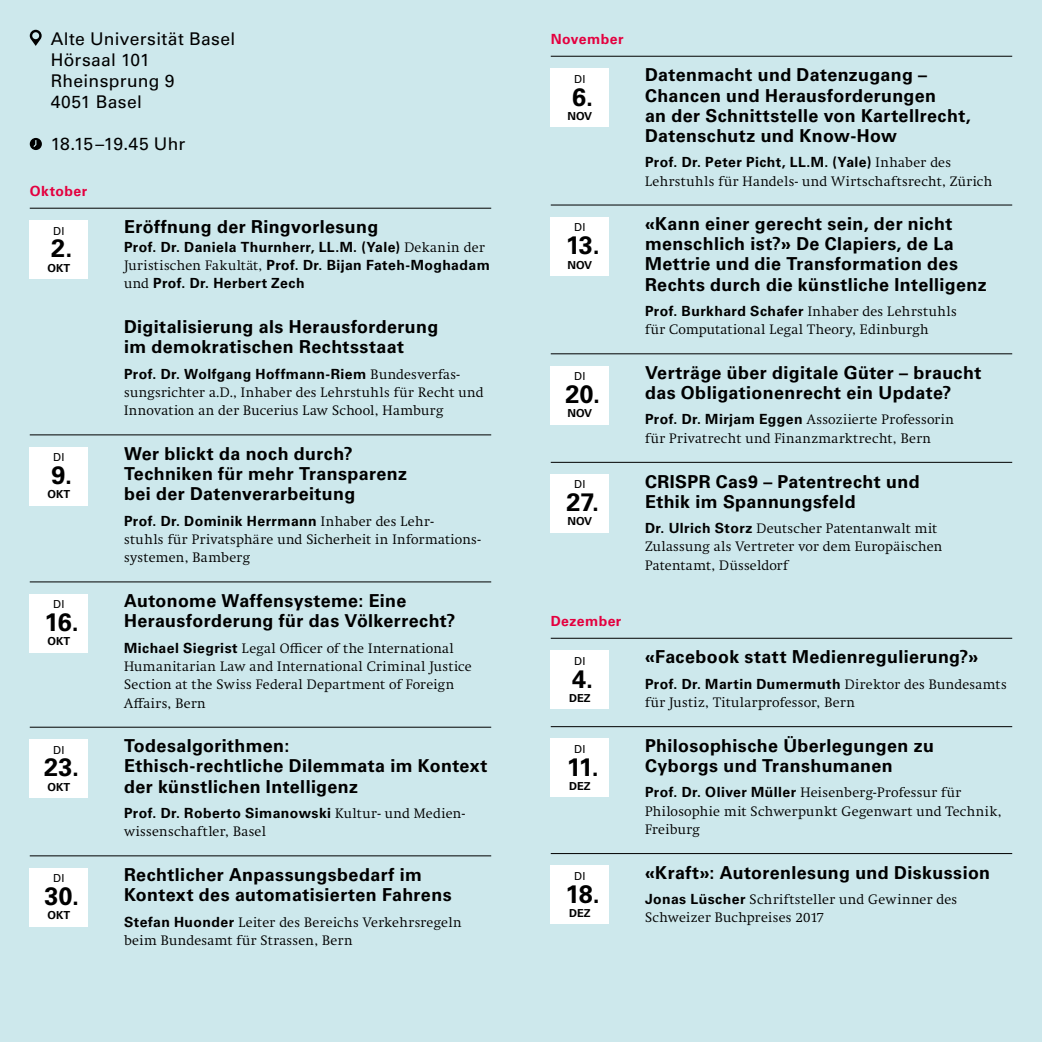
<style>
.page{position:relative;width:1042px;height:1042px;background:#cde8ec}
.page>*{position:absolute;margin:0;border:0;box-sizing:border-box;transform-origin:0 0}
.t1{font:700 25.2px "Univers LT Std";letter-spacing:-.02em;color:#000}
.t2{font:700 17.85px/20.1px "Univers LT Std";letter-spacing:.02em;color:#000}
.t3{font:17.5px/21px "Univers LT Std";letter-spacing:.02em;color:#000}
.t4{font:17.5px "Univers LT Std";letter-spacing:-.005em;color:#000}
.t5{font:300 14px/18.4px "Swift Neue LT Pro";letter-spacing:.025em;color:#000}
.t6{font:700 14px/18.4px "Univers LT Std";letter-spacing:.03em;color:#000}
.t7{font:700 14px "Univers LT Std";letter-spacing:.035em;color:#e4003f}
.t8{font:700 11.03px "Univers LT Std";color:#000}
.t9{font:11.03px "Univers LT Std";letter-spacing:.035em;color:#000}
.s1{font-family:"Swift Neue LT Pro";font-weight:300}
.s2{font-family:"Univers LT Std";font-weight:700}
</style>
<div class="page">
<hr style="left:30px;top:208px;width:461px;height:1px;background:#000">
<hr style="left:30px;top:434px;width:461px;height:1px;background:#000">
<hr style="left:30px;top:581px;width:461px;height:1px;background:#000">
<hr style="left:30px;top:727px;width:461px;height:1px;background:#000">
<hr style="left:30px;top:855px;width:461px;height:1px;background:#000">
<hr style="left:551px;top:56px;width:461px;height:1px;background:#000">
<hr style="left:551px;top:205px;width:461px;height:1px;background:#000">
<hr style="left:551px;top:353px;width:461px;height:1px;background:#000">
<hr style="left:551px;top:462px;width:461px;height:1px;background:#000">
<hr style="left:551px;top:638px;width:461px;height:1px;background:#000">
<hr style="left:551px;top:726px;width:461px;height:1px;background:#000">
<hr style="left:551px;top:853px;width:461px;height:1px;background:#000">
<svg style="left:30px;top:30px;width:12px;height:16px"></svg>
<svg style="left:30px;top:138px;width:12px;height:12px"></svg>
<div style="left:30px;top:220px;width:58px;height:58px;background:#fff"></div>
<div style="left:30px;top:447px;width:58px;height:58px;background:#fff"></div>
<div style="left:30px;top:594px;width:58px;height:58px;background:#fff"></div>
<div style="left:30px;top:739px;width:58px;height:58px;background:#fff"></div>
<div style="left:30px;top:868px;width:58px;height:58px;background:#fff"></div>
<div style="left:551px;top:69px;width:58px;height:58px;background:#fff"></div>
<div style="left:551px;top:217px;width:58px;height:58px;background:#fff"></div>
<div style="left:551px;top:366px;width:58px;height:58px;background:#fff"></div>
<div style="left:551px;top:474px;width:58px;height:58px;background:#fff"></div>
<div style="left:551px;top:650px;width:58px;height:58px;background:#fff"></div>
<div style="left:551px;top:739px;width:58px;height:58px;background:#fff"></div>
<div style="left:551px;top:866px;width:58px;height:58px;background:#fff"></div>
<p class="t3" style="left:51px;top:28px;width:186px">Alte Universität Basel<br>Hörsaal 101<br>Rheinsprung 9<br>4051 Basel</p>
<p class="t4" style="left:51px;top:133px;width:136px">18.15 –19.45 Uhr</p>
<p class="t7" style="left:30px;top:183px;width:59px">Oktober</p>
<p class="t9" style="left:53px;top:224px;width:13px">DI</p>
<h1 class="t1" style="left:51px;top:234px;width:23px">2.</h1>
<p class="t8" style="left:47px;top:261px;width:24px">OKT</p>
<p class="t9" style="left:53px;top:451px;width:13px">DI</p>
<h1 class="t1" style="left:51px;top:460px;width:22px">9.</h1>
<p class="t8" style="left:47px;top:488px;width:24px">OKT</p>
<p class="t9" style="left:53px;top:598px;width:13px">DI</p>
<h1 class="t1" style="left:45px;top:607px;width:36px">16.</h1>
<p class="t8" style="left:47px;top:635px;width:24px">OKT</p>
<p class="t9" style="left:53px;top:743px;width:13px">DI</p>
<h1 class="t1" style="left:44px;top:753px;width:37px">23.</h1>
<p class="t8" style="left:47px;top:780px;width:24px">OKT</p>
<p class="t9" style="left:53px;top:872px;width:13px">DI</p>
<h1 class="t1" style="left:44px;top:881px;width:36px">30.</h1>
<p class="t8" style="left:47px;top:909px;width:24px">OKT</p>
<p class="t2" style="left:124px;top:217px;width:256px">Eröffnung der Ringvorlesung</p>
<p class="t6" style="left:124px;top:238px;width:367px">Prof. Dr. Daniela Thurnherr, LL.M. (Yale) <span class="s1">Dekanin der<br>Juristischen Fakultät,</span> Prof. Dr. Bijan Fateh-Moghadam <span class="s1">und</span> Prof. Dr. Herbert Zech</p>
<p class="t2" style="left:124px;top:317px;width:316px">Digitalisierung als Herausforderung im demokratischen Rechtsstaat</p>
<p class="t6" style="left:124px;top:365px;width:337px">Prof. Dr. Wolfgang Hoffmann-Riem <span class="s1">Bundesverfas-</span></p>
<p class="t5" style="left:124px;top:383px;width:361px">sungsrichter a.D., Inhaber des Lehrstuhls für Recht und<br>Innovation an der Bucerius Law School, Hamburg</p>
<p class="t2" style="left:124px;top:444px;width:284px">Wer blickt da noch durch?<br>Techniken für mehr Transparenz bei der Datenverarbeitung</p>
<p class="t6" style="left:124px;top:512px;width:311px">Prof. Dr. Dominik Herrmann <span class="s1">Inhaber des Lehr-</span></p>
<p class="t5" style="left:124px;top:530px;width:358px">stuhls für Privatsphäre und Sicherheit in Informations&shy;systemen, Bamberg</p>
<p class="t2" style="left:124px;top:591px;width:333px">Autonome Waffensysteme: Eine<br>Herausforderung für das Völkerrecht?</p>
<p class="t5" style="left:124px;top:638px;width:349px"><span class="s2">Michael Siegrist</span> Legal Officer of the International Humanitarian Law and International Criminal Justice Section at the Swiss Federal Department of Foreign Affairs, Bern</p>
<p class="t2" style="left:124px;top:736px;width:365px">Todesalgorithmen:<br>Ethisch-rechtliche Dilemmata im Kontext der künstlichen Intelligenz</p>
<p class="t6" style="left:124px;top:804px;width:342px">Prof. Dr. Roberto Simanowski <span class="s1">Kultur- und Medien-</span></p>
<p class="t5" style="left:124px;top:822px;width:143px">wissenschaftler, Basel</p>
<p class="t2" style="left:124px;top:865px;width:329px">Rechtlicher Anpassungsbedarf im<br>Kontext des automatisierten Fahrens</p>
<p class="t5" style="left:124px;top:912px;width:339px"><span class="s2">Stefan Huonder</span> Leiter des Bereichs Verkehrsregeln beim Bundesamt für Strassen, Bern</p>
<p class="t7" style="left:551px;top:31px;width:74px">November</p>
<p class="t9" style="left:574px;top:72px;width:13px">DI</p>
<h1 class="t1" style="left:572px;top:82px;width:23px">6.</h1>
<p class="t8" style="left:567px;top:109px;width:26px">NOV</p>
<p class="t9" style="left:574px;top:221px;width:13px">DI</p>
<h1 class="t1" style="left:566px;top:231px;width:36px">13.</h1>
<p class="t8" style="left:567px;top:258px;width:26px">NOV</p>
<p class="t9" style="left:574px;top:370px;width:13px">DI</p>
<h1 class="t1" style="left:565px;top:379px;width:36px">20.</h1>
<p class="t8" style="left:567px;top:407px;width:26px">NOV</p>
<p class="t9" style="left:574px;top:478px;width:13px">DI</p>
<h1 class="t1" style="left:566px;top:487px;width:34px">27.</h1>
<p class="t8" style="left:567px;top:515px;width:26px">NOV</p>
<p class="t7" style="left:551px;top:613px;width:72px">Dezember</p>
<p class="t9" style="left:574px;top:654px;width:13px">DI</p>
<h1 class="t1" style="left:572px;top:664px;width:23px">4.</h1>
<p class="t8" style="left:569px;top:691px;width:23px">DEZ</p>
<p class="t9" style="left:574px;top:742px;width:13px">DI</p>
<h1 class="t1" style="left:567px;top:752px;width:33px">11.</h1>
<p class="t8" style="left:569px;top:780px;width:23px">DEZ</p>
<p class="t9" style="left:574px;top:869px;width:13px">DI</p>
<h1 class="t1" style="left:565px;top:879px;width:36px">18.</h1>
<p class="t8" style="left:569px;top:906px;width:23px">DEZ</p>
<p class="t2" style="left:645px;top:65px;width:327px">Datenmacht und Datenzugang –<br>Chancen und Herausforderungen<br>an der Schnittstelle von Kartellrecht,<br>Datenschutz und Know-How</p>
<p class="t6" style="left:645px;top:153px;width:307px">Prof. Dr. Peter Picht, LL.M. (Yale) <span class="s1">Inhaber des</span></p>
<p class="t5" style="left:645px;top:172px;width:349px">Lehrstuhls für Handels- und Wirtschaftsrecht, Zürich</p>
<p class="t2" style="left:645px;top:214px;width:343px">«Kann einer gerecht sein, der nicht menschlich ist?» De Clapiers, de La Mettrie und die Transformation des Rechts durch die künstliche Intelligenz</p>
<p class="t6" style="left:645px;top:302px;width:313px">Prof. Burkhard Schafer <span class="s1">Inhaber des Lehrstuhls</span></p>
<p class="t5" style="left:645px;top:320px;width:285px">für Computational Legal Theory, Edinburgh</p>
<p class="t2" style="left:645px;top:363px;width:338px">Verträge über digitale Güter – braucht das Obligationenrecht ein Update?</p>
<p class="t5" style="left:645px;top:410px;width:310px"><span class="s2">Prof. Dr. Mirjam Eggen</span> Assoziierte Professorin für Privatrecht und Finanzmarktrecht, Bern</p>
<p class="t2" style="left:645px;top:471px;width:276px">CRISPR Cas9 – Patentrecht und<br>Ethik im Spannungsfeld</p>
<p class="t5" style="left:645px;top:519px;width:299px"><span class="s2">Dr. Ulrich Storz</span> Deutscher Patentanwalt mit<br>Zulassung als Vertreter vor dem Europäischen<br>Patentamt, Düsseldorf</p>
<p class="t2" style="left:645px;top:647px;width:335px">«Facebook statt Medienregulierung?»</p>
<p class="t6" style="left:645px;top:675px;width:363px">Prof. Dr. Martin Dumermuth <span class="s1">Direktor des Bundesamts</span></p>
<p class="t5" style="left:645px;top:693px;width:211px">für Justiz, Titularprofessor, Bern</p>
<p class="t2" style="left:645px;top:735px;width:290px">Philosophische Überlegungen zu<br>Cyborgs und Transhumanen</p>
<p class="t5" style="left:645px;top:783px;width:358px"><span class="s2">Prof. Dr. Oliver Müller</span> Heisenberg-Professur für<br>Philosophie mit Schwerpunkt Gegenwart und Technik,<br>Freiburg</p>
<p class="t2" style="left:645px;top:862px;width:346px">«Kraft»: Autorenlesung und Diskussion</p>
<p class="t5" style="left:645px;top:890px;width:314px"><span class="s2">Jonas Lüscher</span> Schriftsteller und Gewinner des<br>Schweizer Buchpreises 2017</p>
</div>
